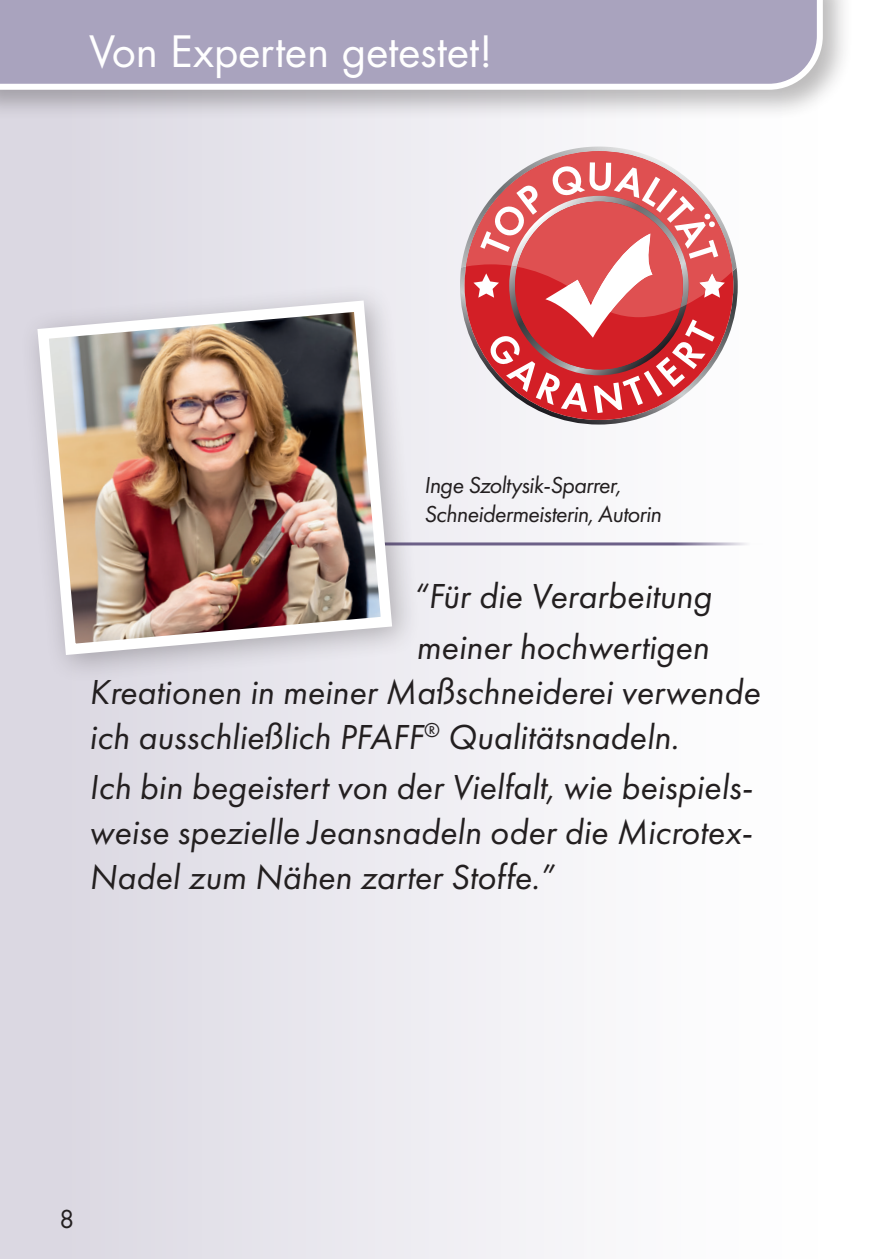
<style>
.page{position:relative;width:893px;height:1259px;background:#fff}
.page>*{position:absolute;margin:0;border:0;box-sizing:border-box;transform-origin:0 0}
.t1{font:42px "Futura Std";color:#fff}
.t2{font:italic 36px/45px "Futura PT";color:#231f20}
.t3{font:italic 24px/29.4px "Futura PT";letter-spacing:-.025em;color:#231f20}
.t4{font:24px "Futura Std";color:#231f20}
</style>
<div class="page">
<div style="left:0;top:13px;width:893px;height:1246px;background:linear-gradient(to right,#dad7e1,#fff)"></div>
<div style="left:0;top:0;width:853px;height:120px;background:#231f20;opacity:.3"></div>
<svg style="left:0;top:0;width:826px;height:93px;background:#afaac2"></svg>
<svg style="left:465px;top:413px;width:268px;height:7px;fill:#f3f2f6"></svg>
<svg style="left:461px;top:146px;width:272px;height:267px"></svg>
<hr style="left:357px;top:542px;width:407px;height:3px;background:#6c6088">
<div style="left:19px;top:282px;width:402px;height:402px;background:#231f20;opacity:.3"></div>
<img style="left:32px;top:295px;width:366px;height:366px">
<p class="t1" style="left:89px;top:24px;width:405px">Von Experten getestet!</p>
<p class="t3" style="left:424px;top:470px;width:239px">Inge Szoltysik-Sparrer,<br>Schneidermeisterin, Autorin</p>
<p class="t2" style="left:413px;top:570px;width:300px;line-height:50.4px">“Für die Verarbeitung meiner hochwertigen</p>
<p class="t2" style="left:89px;top:669px;width:672px">Kreationen in meiner Maßschneiderei verwende ich ausschließlich PFAFF<sup>®</sup> Qualitätsnadeln.</p>
<p class="t2" style="left:89px;top:764px;width:665px;text-align:justify">Ich bin begeistert von der Vielfalt, wie beispiels&shy;weise spezielle Jeansnadeln oder die Microtex-Nadel zum Nähen zarter Stoffe.”</p>
<p class="t4" style="left:60px;top:1203px;width:16px">8</p>
</div>
